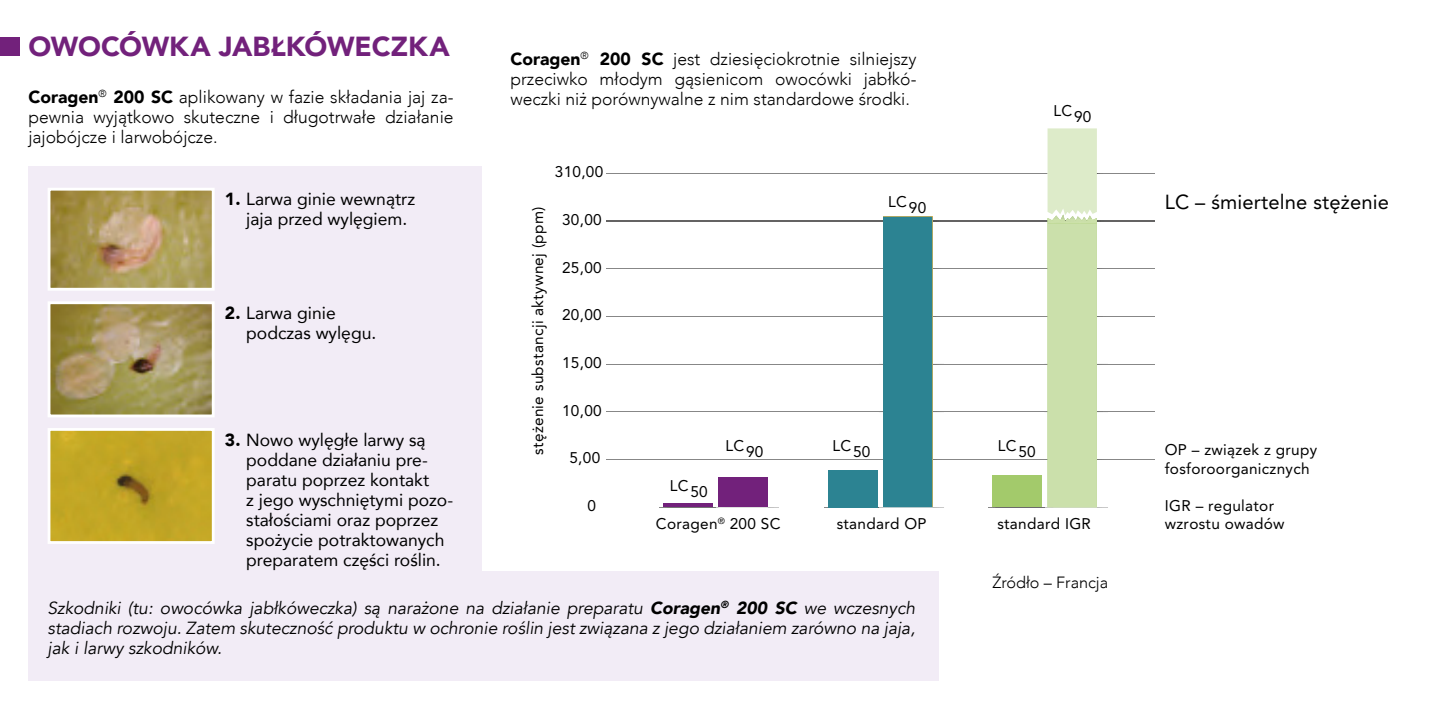
<style>
.page{position:relative;width:1446px;height:709px;background:#fff}
.page>*{position:absolute;margin:0;border:0;box-sizing:border-box;transform-origin:0 0}
.t1{font:900 27.5px "Avenir";color:#72217b}
.t2{font:20.25px "Avenir";letter-spacing:.01em;color:#000}
.t3{font:300 17.5px/20px "Avenir";color:#000;text-align:justify}
.t4{font:17.5px/20px "Avenir";color:#000}
.t5{font:italic 17.5px/20px "Avenir";color:#000;text-align:justify}
.t6{font:300 16.25px "Avenir";color:#000}
.t7{font:15.25px/18.5px "Avenir";letter-spacing:.02em;color:#000}
.s1{font-weight:900}
</style>
<div class="page">
<div style="left:28px;top:571px;width:911px;height:109px;background:#f2ecf6"></div>
<div style="left:28px;top:167px;width:454px;height:513px;background:#f2ecf6"></div>
<div style="left:0;top:37px;width:19px;height:19px;background:#72217b"></div>
<svg style="left:48px;top:188px;width:167px;height:103px"></svg>
<svg style="left:48px;top:301px;width:167px;height:116px"></svg>
<svg style="left:48px;top:428px;width:167px;height:116px"></svg>
<hr style="left:606px;top:459px;width:548px;height:1px;background:#878787">
<hr style="left:606px;top:411px;width:548px;height:1px;background:#878787">
<hr style="left:606px;top:364px;width:548px;height:1px;background:#878787">
<hr style="left:606px;top:316px;width:548px;height:1px;background:#878787">
<hr style="left:606px;top:268px;width:548px;height:1px;background:#878787">
<hr style="left:606px;top:220px;width:548px;height:2px;background:#646363">
<hr style="left:606px;top:173px;width:548px;height:1px;background:#878787">
<img style="left:988px;top:507px;width:56px;height:1px">
<svg style="left:1044px;top:128px;width:61px;height:380px"></svg>
<div style="left:992px;top:476px;width:50px;height:31px;background:#a3ca6b"></div>
<img style="left:824px;top:507px;width:55px;height:1px">
<svg style="left:879px;top:217px;width:54px;height:291px"></svg>
<div style="left:828px;top:470px;width:49px;height:37px;background:#2c8392"></div>
<img style="left:724px;top:507px;width:55px;height:1px">
<div style="left:718px;top:477px;width:50px;height:30px;background:#72217b"></div>
<hr style="left:663px;top:503px;width:50px;height:4px;background:#72217b">
<h1 class="t1" style="left:28px;top:23px;width:423px">OWOCÓWKA JABŁKÓWECZKA</h1>
<p class="t3" style="left:28px;top:87px;width:427px"><span class="s1">Coragen</span><sup>®</sup> <span class="s1">200 SC</span> aplikowany w fazie składania jaj za&shy;pewnia wyjątkowo skuteczne i długotrwałe działanie jajobójcze i larwobójcze.</p>
<p class="t4" style="left:246px;top:189px;width:170px;text-indent:-21px"><span class="s1">1.</span> Larwa ginie wewnątrz jaja przed wylęgiem.</p>
<p class="t4" style="left:246px;top:302px;width:132px;text-indent:-21px"><span class="s1">2.</span> Larwa ginie podczas wylęgu.</p>
<p class="t4" style="left:246px;top:429px;width:208px;text-indent:-21px"><span class="s1">3.</span> Nowo wylęgłe larwy są poddane działaniu pre&shy;paratu poprzez kontakt<br>z jego wyschniętymi pozo&shy;stałościami oraz poprzez spożycie potraktowanych preparatem części roślin.</p>
<p class="t3" style="left:510px;top:49px;width:408px"><span class="s1">Coragen</span><sup>®</sup> <span class="s1">200 SC</span> jest dziesięciokrotnie silniejszy przeciwko młodym gąsienicom owocówki jabłkó&shy;weczki niż porównywalne z nim standardowe środki.</p>
<p class="t7" style="left:555px;top:162px;width:50px">310,00</p>
<p class="t7" style="left:528px;top:455px;width:250px;rotate:-90deg">stężenie substancji aktywnej (ppm)</p>
<p class="t7" style="left:562px;top:210px;width:41px">30,00</p>
<p class="t7" style="left:562px;top:258px;width:41px">25,00</p>
<p class="t7" style="left:562px;top:305px;width:41px">20,00</p>
<p class="t7" style="left:562px;top:353px;width:41px">15,00</p>
<p class="t7" style="left:562px;top:401px;width:41px">10,00</p>
<p class="t7" style="left:569px;top:448px;width:32px">5,00</p>
<p class="t7" style="left:588px;top:496px;width:10px">0</p>
<p class="t7" style="left:888px;top:195px;width:40px">LC90</p>
<p class="t7" style="left:670px;top:479px;width:40px">LC50</p>
<p class="t7" style="left:725px;top:439px;width:40px">LC90</p>
<p class="t7" style="left:832px;top:439px;width:40px">LC50</p>
<p class="t7" style="left:1053px;top:104px;width:40px">LC90</p>
<p class="t7" style="left:998px;top:439px;width:40px">LC50</p>
<p class="t7" style="left:656px;top:514px;width:126px">Coragen<sup>®</sup> 200 SC</p>
<p class="t7" style="left:837px;top:514px;width:91px">standard OP</p>
<p class="t7" style="left:997px;top:514px;width:95px">standard IGR</p>
<p class="t6" style="left:992px;top:572px;width:117px">Źródło – Francja</p>
<p class="t5" style="left:48px;top:598px;width:869px">Szkodniki (tu: owocówka jabłkóweczka) są narażone na działanie preparatu <span class="s1">Coragen</span><sup>®</sup> <span class="s1">200 SC</span> we wczesnych stadiach rozwoju. Zatem skuteczność produktu w ochronie roślin jest związana z jego działaniem zarówno na jaja, jak i larwy szkodników.</p>
<p class="t2" style="left:1165px;top:185px;width:226px">LC – śmiertelne stężenie</p>
<p class="t7" style="left:1165px;top:440px;width:154px">OP – związek z grupy fosforoorganicznych</p>
<p class="t7" style="left:1165px;top:495px;width:121px">IGR – regulator wzrostu owadów</p>
</div>
